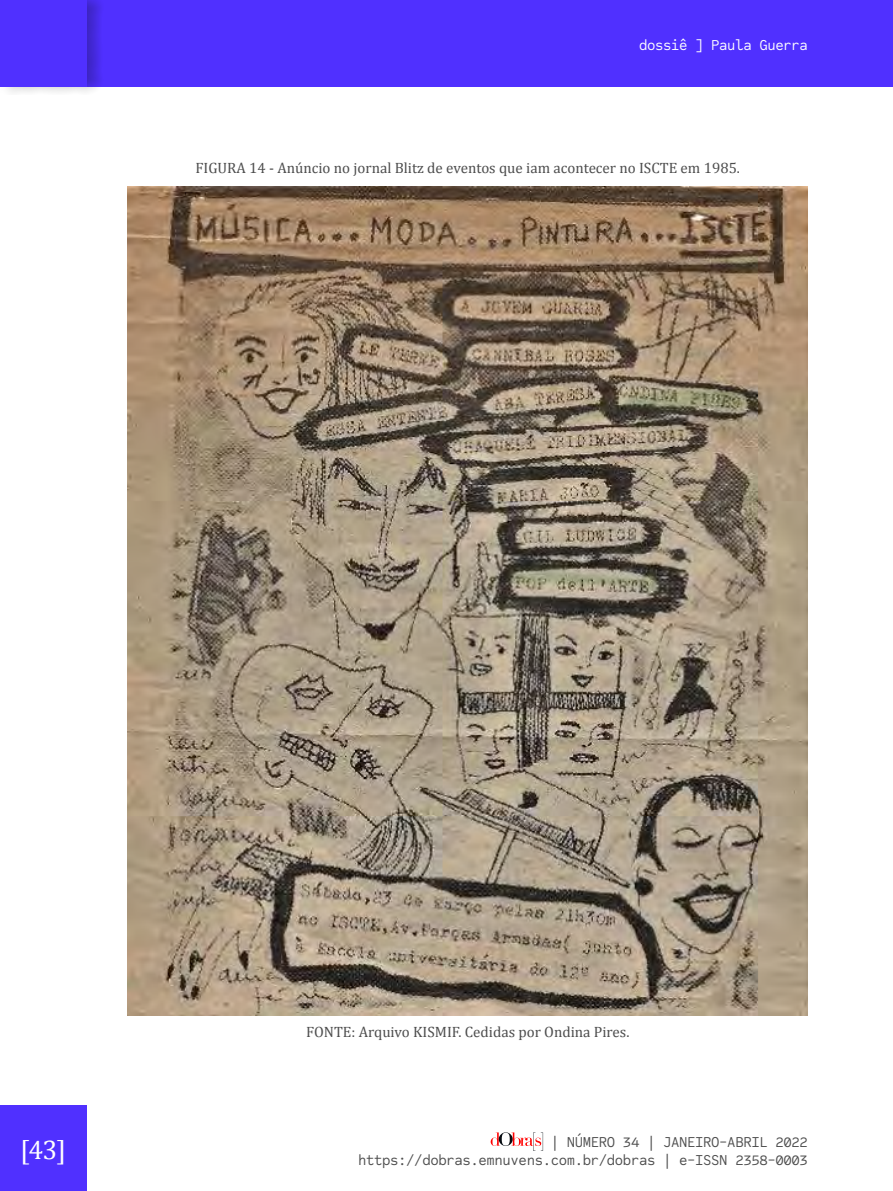
<style>
.page{position:relative;width:893px;height:1191px;background:#fff}
.page>*{position:absolute;margin:0;border:0;box-sizing:border-box;transform-origin:0 0}
.t1{font:27px "Cambria";color:#fff}
.t2{font:15px "Cambria";color:#4d4d4d}
.t3{font:15px/18px "Code Saver";letter-spacing:-.025em;color:#4d4d4d;text-align:right}
.t4{font:15px "Code Saver";letter-spacing:-.025em;color:#fff}
</style>
<div class="page">
<div style="left:0;top:1106px;width:86px;height:85px;background:#5030ff"></div>
<svg style="left:491px;top:1132px;width:52px;height:18px"></svg>
<div style="left:0;top:0;width:893px;height:86px;background:#5030ff"></div>
<div style="left:0;top:0;width:104px;height:95px;background:#000;opacity:.25"></div>
<div style="left:0;top:0;width:86px;height:86px;background:#5030ff"></div>
<img style="left:128px;top:186px;width:680px;height:829px">
<p class="t4" style="left:639px;top:36px;width:170px">dossiê ] Paula Guerra</p>
<p class="t2" style="left:195px;top:159px;width:546px">FIGURA 14 - Anúncio no jornal Blitz de eventos que iam acontecer no ISCTE em 1985.</p>
<p class="t2" style="left:306px;top:1023px;width:325px">FONTE: Arquivo KISMIF. Cedidas por Ondina Pires.</p>
<h1 class="t1" style="left:20px;top:1133px;width:48px">[43]</h1>
<p class="t3" style="left:358px;top:1132px;width:451px">| NÚMERO 34 | JANEIRO-ABRIL 2022 https://dobras.emnuvens.com.br/dobras | e-ISSN 2358-0003</p>
</div>
